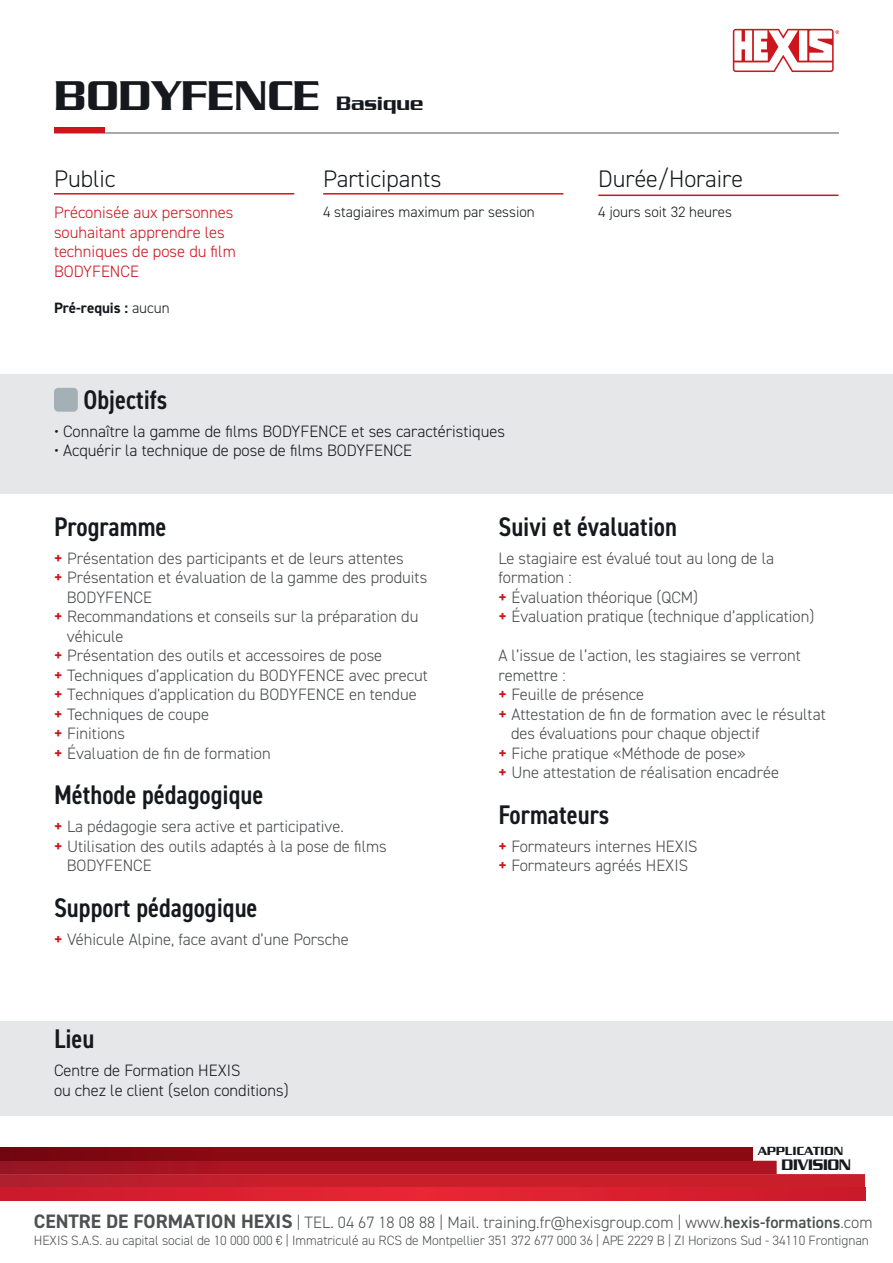
<style>
.page{position:relative;width:893px;height:1263px;background:#fff}
.page>*{position:absolute;margin:0;border:0;box-sizing:border-box;transform-origin:0 0}
.t1{font:500 45px "Serpentine";color:#15181c}
.t2{font:600 27px "DIN2014 Narrow";color:#15181c}
.t3{font:300 24px "DIN2014";color:#15181c}
.t4{font:300 16.5px/19.5px "DIN2014";color:#46484a}
.t5{font:300 16.5px/19.5px "DIN2014";color:#15181c}
.t6{font:300 16.5px "DIN2014";color:#4e5152}
.t7{font:300 16.5px/19.5px "DIN2014";color:#cd151d}
.t8{font:500 16.5px "Serpentine";letter-spacing:-.045em;color:#15181c}
.t9{font:300 15px "DIN2014";color:#15181c}
.t10{font:700 15px "DIN2014";color:#15181c}
.t11{font:300 13.5px "DIN2014";letter-spacing:-.005em;color:#4e5152}
.t12{font:500 12.75px "Serpentine";color:#15181c}
.s1{font-size:21px}
.s2{font-weight:300}
.s3{font-weight:700;color:#cd151d}
.s4{font-weight:700;font-size:19.5px}
.s5{font-weight:600}
</style>
<div class="page">
<svg style="left:0;top:1161px;width:865px;height:26px;background:#b92531"></svg>
<svg style="left:0;top:1147px;width:753px;height:14px;background:#870810"></svg>
<svg style="left:0;top:1187px;width:865px;height:14px;background:#d91f30"></svg>
<div style="left:0;top:1022px;width:893px;height:94px;background:#e6e7e9"></div>
<div style="left:0;top:374px;width:893px;height:119px;background:#e6e7e9"></div>
<hr style="left:54px;top:132px;width:784px;height:1px;background:#a8a9ad">
<div style="left:54px;top:128px;width:51px;height:5px;background:#cd151d"></div>
<svg style="left:732px;top:28px;width:107px;height:45px"></svg>
<hr style="left:54px;top:193px;width:240px;height:2px;background:#cd151d">
<hr style="left:323px;top:193px;width:240px;height:2px;background:#cd151d">
<hr style="left:598px;top:195px;width:240px;height:1px;background:#cd151d">
<div style="left:54px;top:388px;width:24px;height:24px;background:#a3b0b5;border-radius:4px"></div>
<h1 class="t1" style="left:54px;top:71px;width:371px">BODYFENCE <span class="s1">Basique</span></h1>
<h3 class="t3" style="left:54px;top:164px;width:63px">Public</h3>
<h3 class="t3" style="left:323px;top:164px;width:120px">Participants</h3>
<h3 class="t3" style="left:598px;top:164px;width:146px">Durée/Horaire</h3>
<p class="t7" style="left:54px;top:203px;width:183px">Préconisée aux personnes souhaitant apprendre les techniques de pose du film<br>BODYFENCE</p>
<p class="t10" style="left:54px;top:297px;width:117px">Pré-requis : <span class="s2">aucun</span></p>
<p class="t9" style="left:323px;top:203px;width:213px">4 stagiaires maximum par session</p>
<p class="t9" style="left:598px;top:203px;width:135px">4 jours soit 32 heures</p>
<h2 class="t2" style="left:84px;top:381px;width:85px">Objectifs</h2>
<p class="t5" style="left:54px;top:421px;width:452px">• Connaître la gamme de films BODYFENCE et ses caractéristiques</p>
<p class="t5" style="left:54px;top:441px;width:360px">• Acquérir la technique de pose de films BODYFENCE</p>
<h2 class="t2" style="left:54px;top:508px;width:114px">Programme</h2>
<p class="t4" style="left:54px;top:548px;width:351px"><span class="s3">+</span> Présentation des participants et de leurs attentes</p>
<p class="t4" style="left:54px;top:568px;width:375px"><span class="s3">+</span> Présentation et évaluation de la gamme des produits</p>
<p class="t4" style="left:67px;top:587px;width:87px">BODYFENCE</p>
<p class="t4" style="left:54px;top:607px;width:366px"><span class="s3">+</span> Recommandations et conseils sur la préparation du</p>
<p class="t4" style="left:67px;top:626px;width:58px">véhicule</p>
<p class="t4" style="left:54px;top:646px;width:330px"><span class="s3">+</span> Présentation des outils et accessoires de pose</p>
<p class="t4" style="left:54px;top:665px;width:375px"><span class="s3">+</span> Techniques d’application du BODYFENCE avec precut</p>
<p class="t4" style="left:54px;top:685px;width:364px"><span class="s3">+</span> Techniques d'application du BODYFENCE en tendue</p>
<p class="t4" style="left:54px;top:704px;width:156px"><span class="s3">+</span> Techniques de coupe</p>
<p class="t4" style="left:54px;top:724px;width:73px"><span class="s3">+</span> Finitions</p>
<p class="t4" style="left:54px;top:743px;width:218px"><span class="s3">+</span> Évaluation de fin de formation</p>
<h2 class="t2" style="left:54px;top:777px;width:211px">Méthode pédagogique</h2>
<p class="t4" style="left:54px;top:817px;width:291px"><span class="s3">+</span> La pédagogie sera active et participative.</p>
<p class="t4" style="left:54px;top:836px;width:334px"><span class="s3">+</span> Utilisation des outils adaptés à la pose de films</p>
<p class="t4" style="left:67px;top:856px;width:87px">BODYFENCE</p>
<h2 class="t2" style="left:54px;top:890px;width:205px">Support pédagogique</h2>
<p class="t4" style="left:54px;top:930px;width:296px"><span class="s3">+</span> Véhicule Alpine, face avant d’une Porsche</p>
<h2 class="t2" style="left:54px;top:1021px;width:42px">Lieu</h2>
<p class="t5" style="left:54px;top:1061px;width:236px">Centre de Formation HEXIS<br>ou chez le client (selon conditions)</p>
<h2 class="t2" style="left:498px;top:508px;width:180px">Suivi et évaluation</h2>
<p class="t4" style="left:498px;top:548px;width:318px">Le stagiaire est évalué tout au long de la formation :<br><span class="s3">+</span> Évaluation théorique (QCM)<br><span class="s3">+</span> Évaluation pratique (technique d’application)</p>
<p class="t4" style="left:498px;top:646px;width:304px">A l’issue de l’action, les stagiaires se verront</p>
<p class="t4" style="left:498px;top:665px;width:69px">remettre :</p>
<p class="t4" style="left:498px;top:685px;width:147px"><span class="s3">+</span> Feuille de présence</p>
<p class="t4" style="left:498px;top:704px;width:329px"><span class="s3">+</span> Attestation de fin de formation avec le résultat</p>
<p class="t4" style="left:511px;top:724px;width:250px">des évaluations pour chaque objectif</p>
<p class="t4" style="left:498px;top:743px;width:249px"><span class="s3">+</span> Fiche pratique «Méthode de pose»</p>
<p class="t4" style="left:498px;top:763px;width:282px"><span class="s3">+</span> Une attestation de réalisation encadrée</p>
<h2 class="t2" style="left:498px;top:797px;width:113px">Formateurs</h2>
<p class="t4" style="left:498px;top:836px;width:201px"><span class="s3">+</span> Formateurs internes HEXIS <span class="s3">+</span> Formateurs agréés HEXIS</p>
<p class="t12" style="left:758px;top:1144px;width:87px">APPLICATION</p>
<p class="t8" style="left:781px;top:1155px;width:71px">DIVISION</p>
<p class="t6" style="left:34px;top:1212px;width:840px"><span class="s4">CENTRE DE FORMATION HEXIS</span> | TEL. 04 67 18 08 88 | Mail. training.fr@hexisgroup.com | www.<span class="s5">hexis-formations</span>.com</p>
<p class="t11" style="left:34px;top:1232px;width:837px">HEXIS S.A.S. au capital social de 10 000 000 € | Immatriculé au RCS de Montpellier 351 372 677 000 36 | APE 2229 B | ZI Horizons Sud - 34110 Frontignan</p>
</div>
